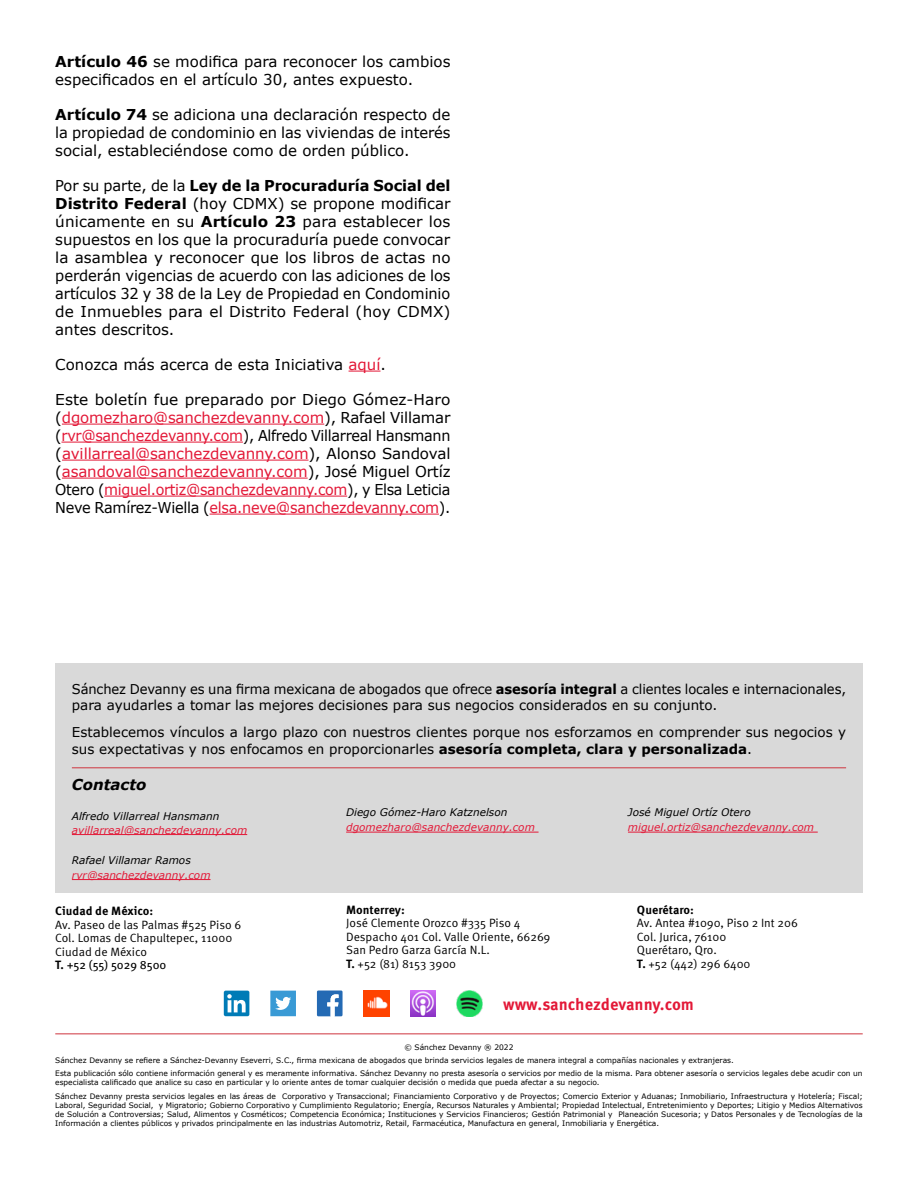
<style>
.page{position:relative;width:918px;height:1188px;background:#fff}
.page>*{position:absolute;margin:0;border:0;box-sizing:border-box;transform-origin:0 0}
.t1{font:700 16.5px "Meta Correspondence Pro";letter-spacing:-.005em;color:#e31837}
.t2{font:15px/18px "Verdana";color:#000;text-align:justify}
.t3{font:15px/18px "Verdana";letter-spacing:-.02em;color:#e31837;text-align:justify}
.t4{font:italic 700 15px "Verdana";color:#000}
.t5{font:13.5px/16.5px "Verdana";color:#000}
.t6{font:12px/13.5px "Meta Pro Norm";color:#000}
.t7{font:700 12px "Meta Correspondence Pro";color:#000}
.t8{font:12px "Meta Pro";color:#000}
.t9{font:italic 10.5px "Verdana";color:#e31837}
.t10{font:italic 10.5px "Verdana";color:#000}
.t11{font:7.5px/13.2px "Verdana";color:#000}
.s1{font-weight:700}
.s2{color:#e31837}
.s3{color:#000}
.s4{font-family:"Meta Pro";font-weight:700}
</style>
<div class="page">
<hr style="left:55px;top:1033px;width:808px;height:1px;background:#ce343e">
<div style="left:55px;top:663px;width:808px;height:230px;background:#d9d9d9"></div>
<hr style="left:72px;top:767px;width:774px;height:1px;background:#ce343e">
<hr style="left:72px;top:834px;width:175px;height:1px;background:#e31837">
<hr style="left:72px;top:879px;width:139px;height:1px;background:#e31837">
<hr style="left:346px;top:832px;width:193px;height:1px;background:#e31837">
<hr style="left:628px;top:832px;width:190px;height:1px;background:#e31837">
<hr style="left:349px;top:371px;width:32px;height:1px;background:#e31837">
<hr style="left:62px;top:424px;width:262px;height:1px;background:#e31837">
<hr style="left:62px;top:442px;width:181px;height:1px;background:#e31837">
<hr style="left:62px;top:460px;width:247px;height:1px;background:#e31837">
<hr style="left:62px;top:478px;width:246px;height:1px;background:#e31837">
<hr style="left:104px;top:496px;width:243px;height:1px;background:#e31837">
<hr style="left:210px;top:514px;width:229px;height:1px;background:#e31837">
<svg style="left:317px;top:991px;width:26px;height:25px"></svg>
<svg style="left:224px;top:991px;width:25px;height:25px"></svg>
<svg style="left:270px;top:991px;width:26px;height:25px"></svg>
<img style="left:363px;top:990px;width:27px;height:26px">
<img style="left:457px;top:991px;width:25px;height:25px">
<img style="left:410px;top:990px;width:26px;height:27px">
<h2 class="t2" style="left:55px;top:53px;width:397px"><span class="s1">Artículo 46</span> se modifica para reconocer los cambios especificados en el artículo 30, antes expuesto.</h2>
<h2 class="t2" style="left:55px;top:106px;width:397px"><span class="s1">Artículo 74</span> se adiciona una declaración respecto de la propiedad de condominio en las viviendas de interés social, estableciéndose como de orden público.</h2>
<p class="t2" style="left:55px;top:177px;width:397px">Por su parte, de la <span class="s1">Ley de la Procuraduría Social del Distrito Federal</span> (hoy CDMX) se propone modificar únicamente en su <span class="s1">Artículo 23</span> para establecer los supuestos en los que la procuraduría puede convocar la asamblea y reconocer que los libros de actas no perderán vigencias de acuerdo con las adiciones de los artículos 32 y 38 de la Ley de Propiedad en Condominio de Inmuebles para el Distrito Federal (hoy CDMX) antes descritos.</p>
<h2 class="t2" style="left:55px;top:356px;width:332px">Conozca más acerca de esta Iniciativa <span class="s2">aquí</span>.</h2>
<p class="t3" style="left:55px;top:391px;width:397px"><span class="s3">Este boletín fue preparado por Diego Gómez-Haro (</span>dgomezharo@sanchezdevanny.com<span class="s3">), Rafael Villamar (</span>rvr@sanchezdevanny.com<span class="s3">), Alfredo Villarreal Hansmann (</span>avillarreal@sanchezdevanny.com<span class="s3">), Alonso Sandoval (</span>asandoval@sanchezdevanny.com<span class="s3">), José Miguel Ortíz Otero (</span>miguel.ortiz@sanchezdevanny.com<span class="s3">), y Elsa Leticia Neve Ramírez-Wiella (</span>elsa.neve@sanchezdevanny.com<span class="s3">).</span></p>
<h3 class="t5" style="left:72px;top:681px;width:776px">Sánchez Devanny es una firma mexicana de abogados que ofrece <span class="s1">asesoría integral</span> a clientes locales e internacionales, para ayudarles a tomar las mejores decisiones para sus negocios considerados en su conjunto.</h3>
<h3 class="t5" style="left:72px;top:724px;width:776px">Establecemos vínculos a largo plazo con nuestros clientes porque nos esforzamos en comprender sus negocios y sus expectativas y nos enfocamos en proporcionarles <span class="s1">asesoría completa, clara y personalizada</span>.</h3>
<h2 class="t4" style="left:72px;top:774px;width:76px">Contacto</h2>
<h3 class="t10" style="left:72px;top:810px;width:149px">Alfredo Villarreal Hansmann</h3>
<h3 class="t9" style="left:72px;top:823px;width:177px">avillarreal@sanchezdevanny.com</h3>
<h3 class="t10" style="left:72px;top:853px;width:120px">Rafael Villamar Ramos</h3>
<h3 class="t9" style="left:72px;top:868px;width:140px">rvr@sanchezdevanny.com</h3>
<h3 class="t10" style="left:346px;top:806px;width:163px">Diego Gómez-Haro Katznelson</h3>
<h3 class="t9" style="left:346px;top:821px;width:190px">dgomezharo@sanchezdevanny.com</h3>
<h3 class="t10" style="left:628px;top:806px;width:124px">José Miguel Ortíz Otero</h3>
<h3 class="t9" style="left:628px;top:821px;width:188px">miguel.ortiz@sanchezdevanny.com</h3>
<h3 class="t7" style="left:55px;top:901px;width:100px">Ciudad de México:</h3>
<h3 class="t6" style="left:55px;top:917px;width:188px">Av. Paseo de las Palmas #525 Piso 6<br>Col. Lomas de Chapultepec, 11000<br>Ciudad de México</h3>
<h3 class="t8" style="left:55px;top:956px;width:113px"><span class="s1">T.</span> +52 (55) 5029 8500</h3>
<h3 class="t7" style="left:346px;top:900px;width:60px">Monterrey:</h3>
<h3 class="t6" style="left:346px;top:916px;width:206px">José Clemente Orozco #335 Piso 4<br>Despacho 401 Col. Valle Oriente, 66269<br>San Pedro Garza García N.L.<br><span class="s4">T.</span> +52 (81) 8153 3900</h3>
<h3 class="t7" style="left:637px;top:900px;width:59px">Querétaro:</h3>
<h3 class="t6" style="left:637px;top:916px;width:162px">Av. Antea #1090, Piso 2 Int 206<br>Col. Jurica, 76100<br>Querétaro, Qro.<br><span class="s4">T.</span> +52 (442) 296 6400</h3>
<h1 class="t1" style="left:503px;top:991px;width:192px">www.sanchezdevanny.com</h1>
<p class="t11" style="left:55px;top:1041px;width:809px;text-indent:349px">© Sánchez Devanny ® 2022<br>Sánchez Devanny se refiere a Sánchez-Devanny Eseverri, S.C., firma mexicana de abogados que brinda servicios legales de manera integral a compañías nacionales y extranjeras.<br>Esta publicación sólo contiene información general y es meramente informativa. Sánchez Devanny no presta asesoría o servicios por medio de la misma. Para obtener asesoría o servicios legales debe acudir con un</p>
<p class="t11" style="left:55px;top:1076px;width:809px">especialista calificado que analice su caso en particular y lo oriente antes de tomar cualquier decisión o medida que pueda afectar a su negocio.<br>Sánchez Devanny presta servicios legales en las áreas de Corporativo y Transaccional; Financiamiento Corporativo y de Proyectos; Comercio Exterior y Aduanas; Inmobiliario, Infraestructura y Hotelería; Fiscal;</p>
<p class="t11" style="left:55px;top:1100px;width:809px;line-height:9px;text-align:justify">Laboral, Seguridad Social, y Migratorio; Gobierno Corporativo y Cumplimiento Regulatorio; Energía, Recursos Naturales y Ambiental; Propiedad Intelectual, Entretenimiento y Deportes; Litigio y Medios Alternativos de Solución a Controversias; Salud, Alimentos y Cosméticos; Competencia Económica; Instituciones y Servicios Financieros; Gestión Patrimonial y Planeación Sucesoria; y Datos Personales y de Tecnologías de la Información a clientes públicos y privados principalmente en las industrias Automotriz, Retail, Farmacéutica, Manufactura en general, Inmobiliaria y Energética.</p>
</div>
